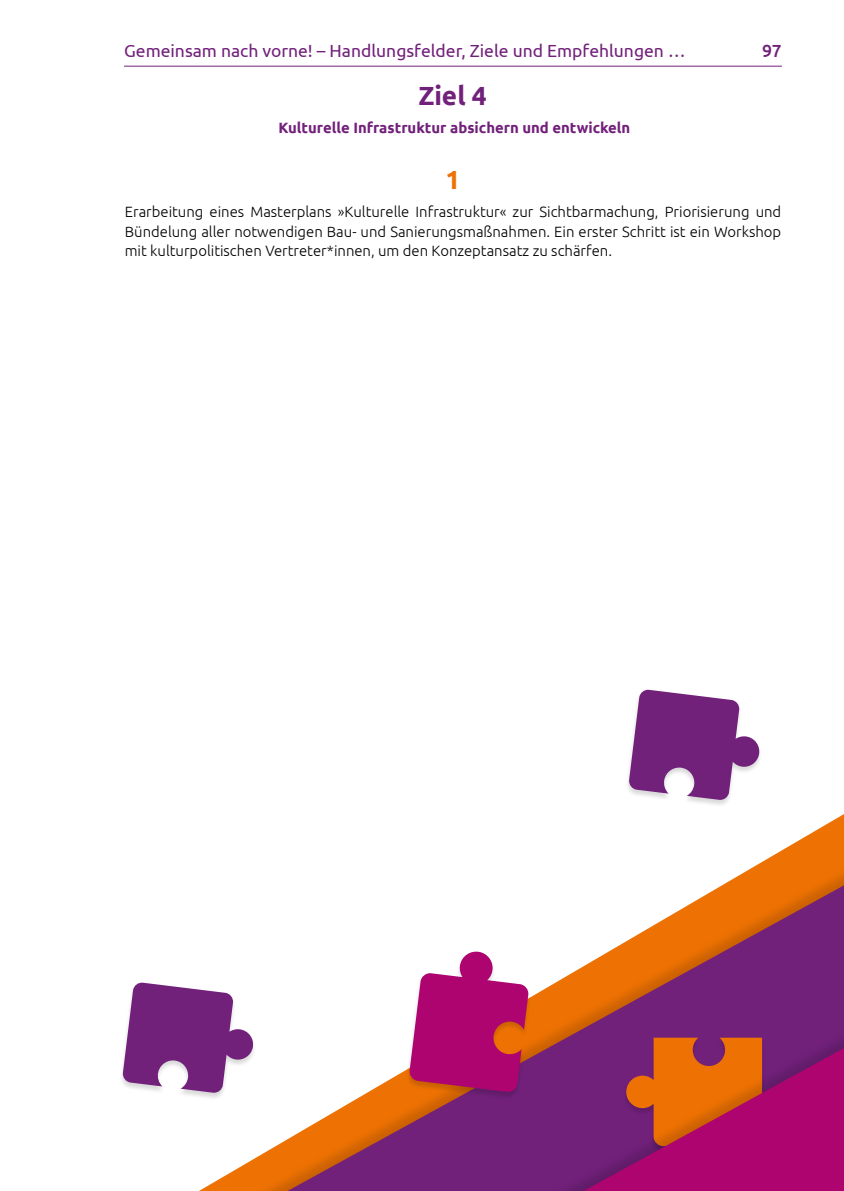
<style>
.page{position:relative;width:844px;height:1191px;background:#fff}
.page>*{position:absolute;margin:0;border:0;box-sizing:border-box;transform-origin:0 0}
.t1{font:700 26.25px "Ubuntu";color:#72217b}
.t2{font:700 26.25px "Ubuntu";color:#ee7203}
.t3{font:17.5px "Ubuntu";color:#72217b}
.t4{font:500 17.5px "Ubuntu";color:#72217b}
.t5{font:300 14.88px/19.2px "Ubuntu";color:#000;text-align:justify}
.t6{font:700 14.88px "Ubuntu";color:#72217b}
</style>
<div class="page">
<hr style="left:124px;top:66px;width:657px;height:1px;background:#72217b">
<svg style="left:632px;top:689px;width:127px;height:57px"></svg>
<div style="left:109px;top:852px;width:734px;height:339px;background:#000;opacity:.15"></div>
<svg style="left:583px;top:1037px;width:260px;height:154px"></svg>
<p class="t3" style="left:124px;top:40px;width:562px">Gemeinsam nach vorne! – Handlungsfelder, Ziele und Empfehlungen …</p>
<p class="t4" style="left:761px;top:40px;width:21px">97</p>
<h1 class="t1" style="left:418px;top:80px;width:70px">Ziel 4</h1>
<p class="t6" style="left:278px;top:119px;width:353px">Kulturelle Infrastruktur absichern und entwickeln</p>
<h1 class="t2" style="left:445px;top:164px;width:16px">1</h1>
<p class="t5" style="left:125px;top:202px;width:658px">Erarbeitung eines Masterplans »Kulturelle Infrastruktur« zur Sichtbarmachung, Priorisierung und Bündelung aller notwendigen Bau- und Sanierungsmaßnahmen. Ein erster Schritt ist ein Workshop mit kulturpolitischen Vertreter*innen, um den Konzeptansatz zu schärfen.</p>
</div>
